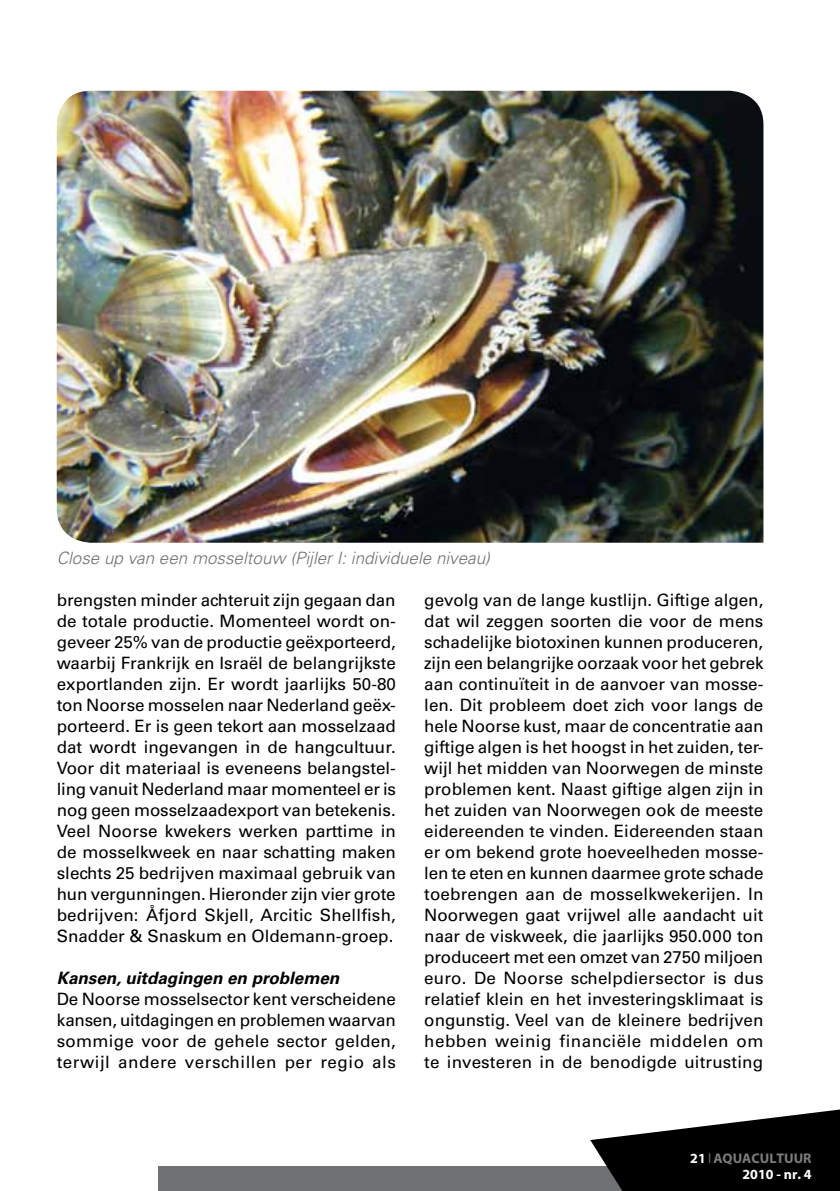
<style>
.page{position:relative;width:840px;height:1191px;background:#fff}
.page>*{position:absolute;margin:0;border:0;box-sizing:border-box;transform-origin:0 0}
.t1{font:17px/21px "Univers";letter-spacing:.01em;color:#000;text-align:justify}
.t2{font:italic 300 17px "Univers";color:#707172}
.t3{font:italic 700 17px "Univers";color:#000}
.t4{font:700 14px/16px "Myriad";color:#fff;text-align:right}
.s1{color:#7b7c7e}
</style>
<div class="page">
<div style="left:159px;top:1166px;width:680px;height:25px;background:#707172"></div>
<svg style="left:590px;top:1109px;width:249px;height:82px"></svg>
<div style="left:683px;top:1146px;width:143px;height:45px;background:#000"></div>
<img style="left:57px;top:91px;width:706px;height:452px">
<p class="t2" style="left:57px;top:547px;width:434px">Close up van een mosseltouw (Pijler I: individuele niveau)</p>
<p class="t1" style="left:57px;top:589px;width:340px">brengsten minder achteruit zijn gegaan dan de totale productie. Momenteel wordt on&shy;geveer 25% van de productie geëxporteerd, waarbij Frankrijk en Israël de belangrijkste exportlanden zijn. Er wordt jaarlijks 50-80 ton Noorse mosselen naar Nederland geëx&shy;porteerd. Er is geen tekort aan mosselzaad dat wordt ingevangen in de hangcultuur.<br>Voor dit materiaal is eveneens belangstel&shy;ling vanuit Nederland maar momenteel er is nog geen mosselzaadexport van betekenis.<br>Veel Noorse kwekers werken parttime in de mosselkweek en naar schatting maken slechts 25 bedrijven maximaal gebruik van hun vergunningen. Hieronder zijn vier grote bedrijven: Åfjord Skjell, Arcitic Shellfish, Snadder &amp; Snaskum en Oldemann-groep.</p>
<p class="t3" style="left:57px;top:968px;width:284px">Kansen, uitdagingen en problemen</p>
<p class="t1" style="left:57px;top:988px;width:340px">De Noorse mosselsector kent verscheidene kansen, uitdagingen en problemen waarvan sommige voor de gehele sector gelden, terwijl andere verschillen per regio als</p>
<p class="t1" style="left:424px;top:589px;width:340px">gevolg van de lange kustlijn. Giftige algen, dat wil zeggen soorten die voor de mens schadelijke biotoxinen kunnen produceren, zijn een belangrijke oorzaak voor het gebrek aan continuïteit in de aanvoer van mosse&shy;len. Dit probleem doet zich voor langs de hele Noorse kust, maar de concentratie aan giftige algen is het hoogst in het zuiden, ter&shy;wijl het midden van Noorwegen de minste problemen kent. Naast giftige algen zijn in het zuiden van Noorwegen ook de meeste eidereenden te vinden. Eidereenden staan er om bekend grote hoeveelheden mosse&shy;len te eten en kunnen daarmee grote schade toebrengen aan de mosselkwekerijen. In Noorwegen gaat vrijwel alle aandacht uit naar de viskweek, die jaarlijks 950.000 ton produceert met een omzet van 2750 miljoen euro. De Noorse schelpdiersector is dus relatief klein en het investeringsklimaat is ongunstig. Veel van de kleinere bedrijven hebben weinig financiële middelen om te investeren in de benodigde uitrusting</p>
<p class="t4" style="left:690px;top:1151px;width:123px">21 <span class="s1">❘ AQUACULTUUR<br></span>2010 - NR. 4</p>
</div>
